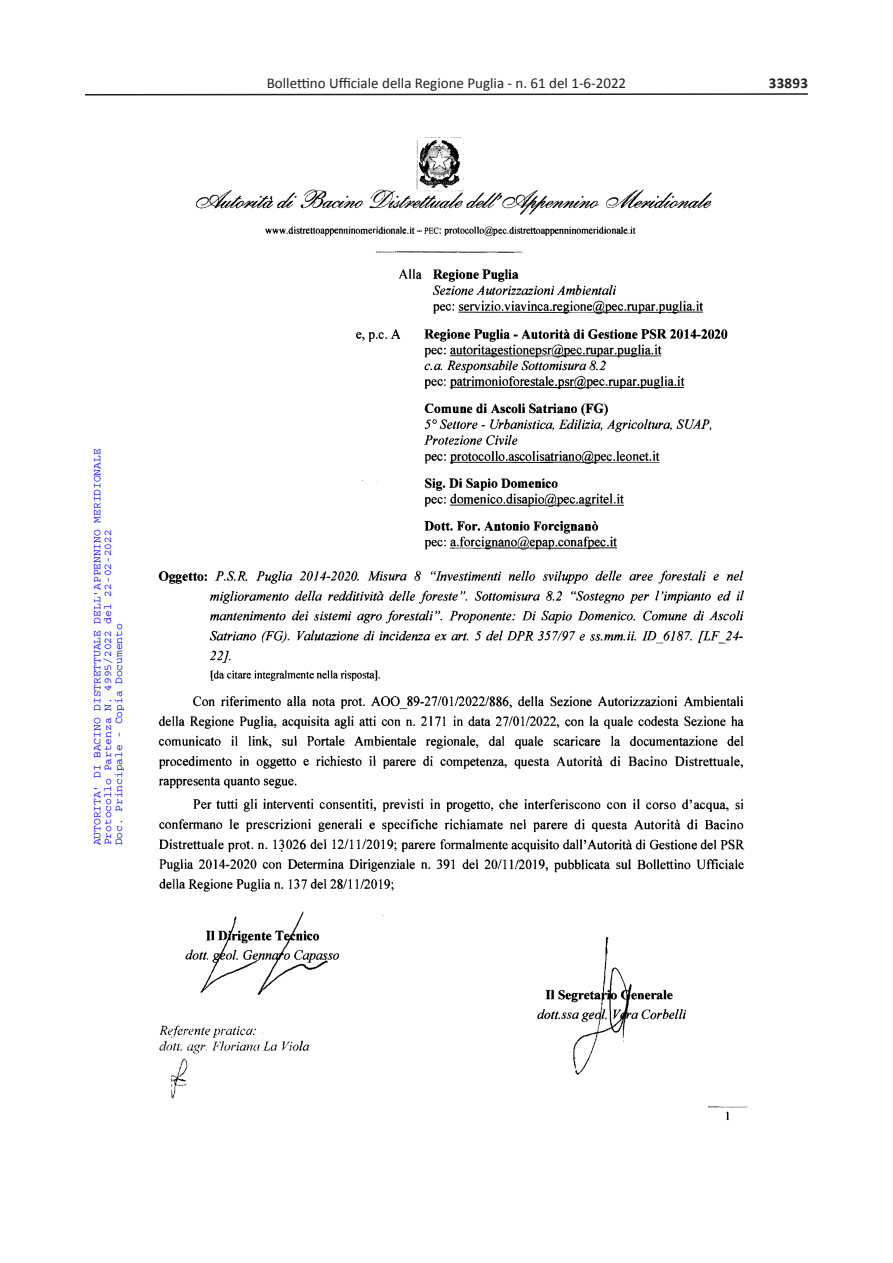
<style>
.page{position:relative;width:893px;height:1263px;background:#fff}
.page>*{position:absolute;margin:0;border:0;box-sizing:border-box;transform-origin:0 0}
.t1{font:15px "Calibri";color:#231f20}
.t2{font:700 15px "Calibri";letter-spacing:.015em;color:#231f20}
.t3{font:10.95px/10.9px "Courier";color:#00f}
</style>
<div class="page">
<svg style="left:85px;top:93px;width:723px;height:3px"></svg>
<img style="left:158px;top:137px;width:590px;height:984px">
<hr style="left:375px;top:252px;width:147px;height:1px;background:#000">
<hr style="left:707px;top:1106px;width:40px;height:1px;background:#000">
<img style="left:195px;top:140px;width:518px;height:74px">
<img style="left:185px;top:912px;width:154px;height:81px">
<img style="left:536px;top:936px;width:150px;height:137px">
<img style="left:170px;top:1059px;width:18px;height:38px">
<p class="t3" style="left:92px;top:845px;width:398px;rotate:-90deg">AUTORITA' DI BACINO DISTRETTUALE DELL'APPENNINO MERIDIONALE<br>Protocollo Partenza N. 4995/2022 del 22-02-2022<br>Doc. Principale - Copia Documento</p>
<h1 class="t1" style="left:267px;top:74px;width:361px">Bollettino Ufficiale della Regione Puglia - n. 61 del 1-6-2022</h1>
<h1 class="t2" style="left:769px;top:72px;width:41px">33893</h1>
</div>
